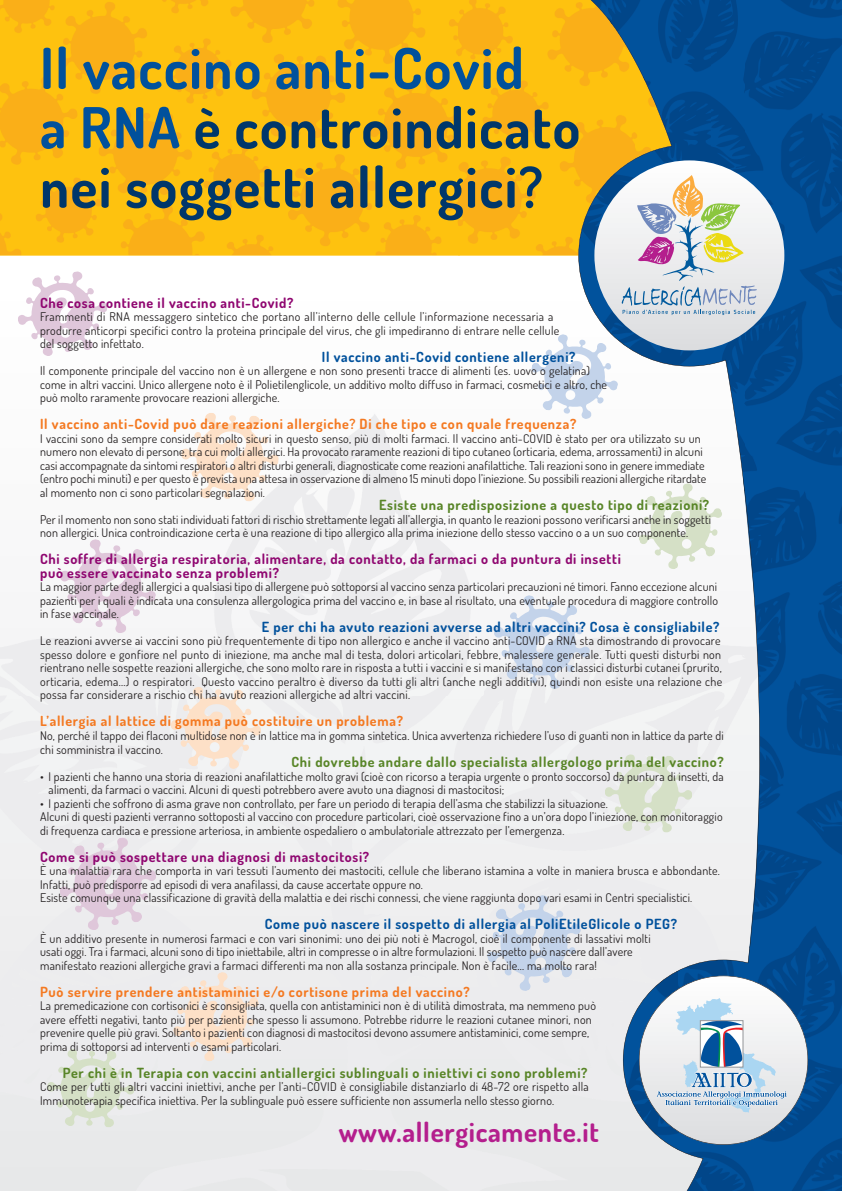
<style>
.page{position:relative;width:842px;height:1191px;background:#fff}
.page>*{position:absolute;margin:0;border:0;box-sizing:border-box;transform-origin:0 0}
.t1{font:700 56.6px/59.4px "Dosis";letter-spacing:.025em;color:#00376b}
.t2{font:700 27.1px "Dosis";letter-spacing:.025em;color:#b41e8d}
.t3{font:700 14px/13.5px "Dosis";letter-spacing:.05em;color:#8f0670}
.t4{font:700 14px "Dosis";letter-spacing:.05em;color:#f47921}
.t5{font:700 14px "Dosis";letter-spacing:.05em;color:#588527}
.t6{font:700 14px "Dosis";letter-spacing:.05em;color:#01519c}
.t7{font:12px/13.5px "Dosis";letter-spacing:.015em;color:#231f20}
.s1{color:#01519c}
.s2{font-weight:800}
</style>
<div class="page">
<svg style="left:181px;top:412px;width:98px;height:89px"></svg>
<svg style="left:171px;top:686px;width:90px;height:83px"></svg>
<svg style="left:173px;top:972px;width:86px;height:89px;background:#f3e6dc"></svg>
<svg style="left:531px;top:334px;width:43px;height:85px"></svg>
<svg style="left:47px;top:1048px;width:87px;height:79px;background:#e1e6db"></svg>
<svg style="left:60px;top:539px;width:96px;height:94px"></svg>
<svg style="left:60px;top:837px;width:97px;height:93px;background:#e6dce5"></svg>
<svg style="left:494px;top:595px;width:80px;height:94px"></svg>
<svg style="left:487px;top:894px;width:87px;height:97px;background:#d9e1ec"></svg>
<svg style="left:18px;top:271px;width:89px;height:85px"></svg>
<img style="left:0;top:0;width:574px;height:255px">
<svg style="left:574px;top:0;width:268px;height:1191px"></svg>
<div style="left:594px;top:160px;width:190px;height:190px;background:linear-gradient(to bottom,#f1f5f9,#dfdfe0);border-radius:50%"></div>
<svg style="left:622px;top:175px;width:135px;height:140px"></svg>
<svg style="left:639px;top:975px;width:169px;height:169px"></svg>
<svg style="left:656px;top:998px;width:131px;height:114px"></svg>
<h1 class="t1" style="left:40px;top:44px;width:542px"><span class="s1">Il vaccino anti-Covid<br>a RNA</span> è controindicato nei soggetti allergici?</h1>
<p class="t3" style="left:40px;top:297px;width:255px">Che cosa contiene il vaccino anti-Covid<span class="s2">?</span></p>
<p class="t7" style="left:40px;top:311px;width:521px">Frammenti di RNA messaggero sintetico che portano all’interno delle cellule l’informazione necessaria a produrre anticorpi specifici contro la proteina principale del virus, che gli impediranno di entrare nelle cellule del soggetto infettato.</p>
<p class="t6" style="left:322px;top:351px;width:255px">Il vaccino anti-Covid contiene allergeni<span class="s2">?</span></p>
<p class="t7" style="left:40px;top:365px;width:568px">Il componente principale del vaccino non è un allergene e non sono presenti tracce di alimenti (es. uovo o gelatina) come in altri vaccini. Unico allergene noto è il Polietilenglicole, un additivo molto diffuso in farmaci, cosmetici e altro, che può molto raramente provocare reazioni allergiche.</p>
<p class="t4" style="left:40px;top:419px;width:538px">Il vaccino anti-Covid può dare reazioni allergiche? Di che tipo e con quale frequenza<span class="s2">?</span></p>
<p class="t7" style="left:40px;top:433px;width:668px">I vaccini sono da sempre considerati molto sicuri in questo senso, più di molti farmaci. Il vaccino anti-COVID è stato per ora utilizzato su un numero non elevato di persone, tra cui molti allergici. Ha provocato raramente reazioni di tipo cutaneo (orticaria, edema, arrossamenti) in alcuni casi accompagnate da sintomi respiratori o altri disturbi generali, diagnosticate come reazioni anafilattiche. Tali reazioni sono in genere immediate (entro pochi minuti) e per questo è prevista una attesa in osservazione di almeno 15 minuti dopo l’iniezione. Su possibili reazioni allergiche ritardate al momento non ci sono particolari segnalazioni.</p>
<p class="t5" style="left:379px;top:500px;width:332px">Esiste una predisposizione a questo tipo di reazioni<span class="s2">?</span></p>
<p class="t7" style="left:40px;top:514px;width:672px">Per il momento non sono stati individuati fattori di rischio strettamente legati all’allergia, in quanto le reazioni possono verificarsi anche in soggetti non allergici. Unica controindicazione certa è una reazione di tipo allergico alla prima iniezione dello stesso vaccino o a un suo componente.</p>
<p class="t3" style="left:40px;top:554px;width:582px">Chi soffre di allergia respiratoria, alimentare, da contatto, da farmaci o da puntura di insetti può essere vaccinato senza problemi<span class="s2">?</span></p>
<p class="t7" style="left:40px;top:581px;width:680px;text-align:justify">La maggior parte degli allergici a qualsiasi tipo di allergene può sottoporsi al vaccino senza particolari precauzioni né timori. Fanno eccezione alcuni pazienti per i quali è indicata una consulenza allergologica prima del vaccino e, in base al risultato, una eventuale procedura di maggiore controllo in fase vaccinale.</p>
<p class="t6" style="left:262px;top:621px;width:459px">E per chi ha avuto reazioni avverse ad altri vaccini<span class="s2">?</span> Cosa è consigliabile<span class="s2">?</span></p>
<p class="t7" style="left:40px;top:635px;width:684px">Le reazioni avverse ai vaccini sono più frequentemente di tipo non allergico e anche il vaccino anti-COVID a RNA sta dimostrando di provocare spesso dolore e gonfiore nel punto di iniezione, ma anche mal di testa, dolori articolari, febbre, malessere generale. Tutti questi disturbi non rientrano nelle sospette reazioni allergiche, che sono molto rare in risposta a tutti i vaccini e si manifestano con i classici disturbi cutanei (prurito, orticaria, edema...) o respiratori. Questo vaccino peraltro è diverso da tutti gli altri (anche negli additivi), quindi non esiste una relazione che possa far considerare a rischio chi ha avuto reazioni allergiche ad altri vaccini.</p>
<p class="t4" style="left:40px;top:716px;width:364px">L’allergia al lattice di gomma può costituire un problema<span class="s2">?</span></p>
<p class="t7" style="left:40px;top:730px;width:685px">No, perché il tappo dei flaconi multidose non è in lattice ma in gomma sintetica. Unica avvertenza richiedere l’uso di guanti non in lattice da parte di chi somministra il vaccino.</p>
<p class="t5" style="left:291px;top:756px;width:434px">Chi dovrebbe andare dallo specialista allergologo prima del vaccino<span class="s2">?</span></p>
<p class="t7" style="left:49px;top:770px;width:676px;text-indent:-9px">• I pazienti che hanno una storia di reazioni anafilattiche molto gravi (cioè con ricorso a terapia urgente o pronto soccorso) da puntura di insetti, da alimenti, da farmaci o vaccini. Alcuni di questi potrebbero avere avuto una diagnosi di mastocitosi;</p>
<p class="t7" style="left:40px;top:797px;width:684px">• I pazienti che soffrono di asma grave non controllato, per fare un periodo di terapia dell’asma che stabilizzi la situazione.<br>Alcuni di questi pazienti verranno sottoposti al vaccino con procedure particolari, cioè osservazione fino a un’ora dopo l’iniezione, con monitoraggio di frequenza cardiaca e pressione arteriosa, in ambiente ospedaliero o ambulatoriale attrezzato per l’emergenza.</p>
<p class="t3" style="left:40px;top:851px;width:331px">Come si può sospettare una diagnosi di mastocitosi<span class="s2">?</span></p>
<p class="t7" style="left:40px;top:865px;width:681px">È una malattia rara che comporta in vari tessuti l’aumento dei mastociti, cellule che liberano istamina a volte in maniera brusca e abbondante.<br>Infatti, può predisporre ad episodi di vera anafilassi, da cause accertate oppure no.<br>Esiste comunque una classificazione di gravità della malattia e dei rischi connessi, che viene raggiunta dopo vari esami in Centri specialistici.</p>
<p class="t6" style="left:265px;top:918px;width:414px">Come può nascere il sospetto di allergia al PoliEtileGlicole o PEG<span class="s2">?</span></p>
<p class="t7" style="left:40px;top:932px;width:612px">È un additivo presente in numerosi farmaci e con vari sinonimi: uno dei più noti è Macrogol, cioè il componente di lassativi molti usati oggi. Tra i farmaci, alcuni sono di tipo iniettabile, altri in compresse o in altre formulazioni. Il sospetto può nascere dall’avere manifestato reazioni allergiche gravi a farmaci differenti ma non alla sostanza principale. Non è facile... ma molto rara!</p>
<p class="t4" style="left:40px;top:986px;width:431px">Può servire prendere antistaminici e/o cortisone prima del vaccino<span class="s2">?</span></p>
<p class="t7" style="left:40px;top:1000px;width:557px">La premedicazione con cortisonici è sconsigliata, quella con antistaminici non è di utilità dimostrata, ma nemmeno può avere effetti negativi, tanto più per pazienti che spesso li assumono. Potrebbe ridurre le reazioni cutanee minori, non prevenire quelle più gravi. Soltanto i pazienti con diagnosi di mastocitosi devono assumere antistaminici, come sempre, prima di sottoporsi ad interventi o esami particolari.</p>
<p class="t5" style="left:63px;top:1067px;width:526px">Per chi è in Terapia con vaccini antiallergici sublinguali o iniettivi ci sono problemi<span class="s2">?</span></p>
<p class="t7" style="left:40px;top:1081px;width:550px">Come per tutti gli altri vaccini iniettivi, anche per l’anti-COVID è consigliabile distanziarlo di 48-72 ore rispetto alla<br>Immunoterapia specifica iniettiva. Per la sublinguale può essere sufficiente non assumerla nello stesso giorno.</p>
<h2 class="t2" style="left:339px;top:1121px;width:261px">www.allergicamente.it</h2>
</div>
